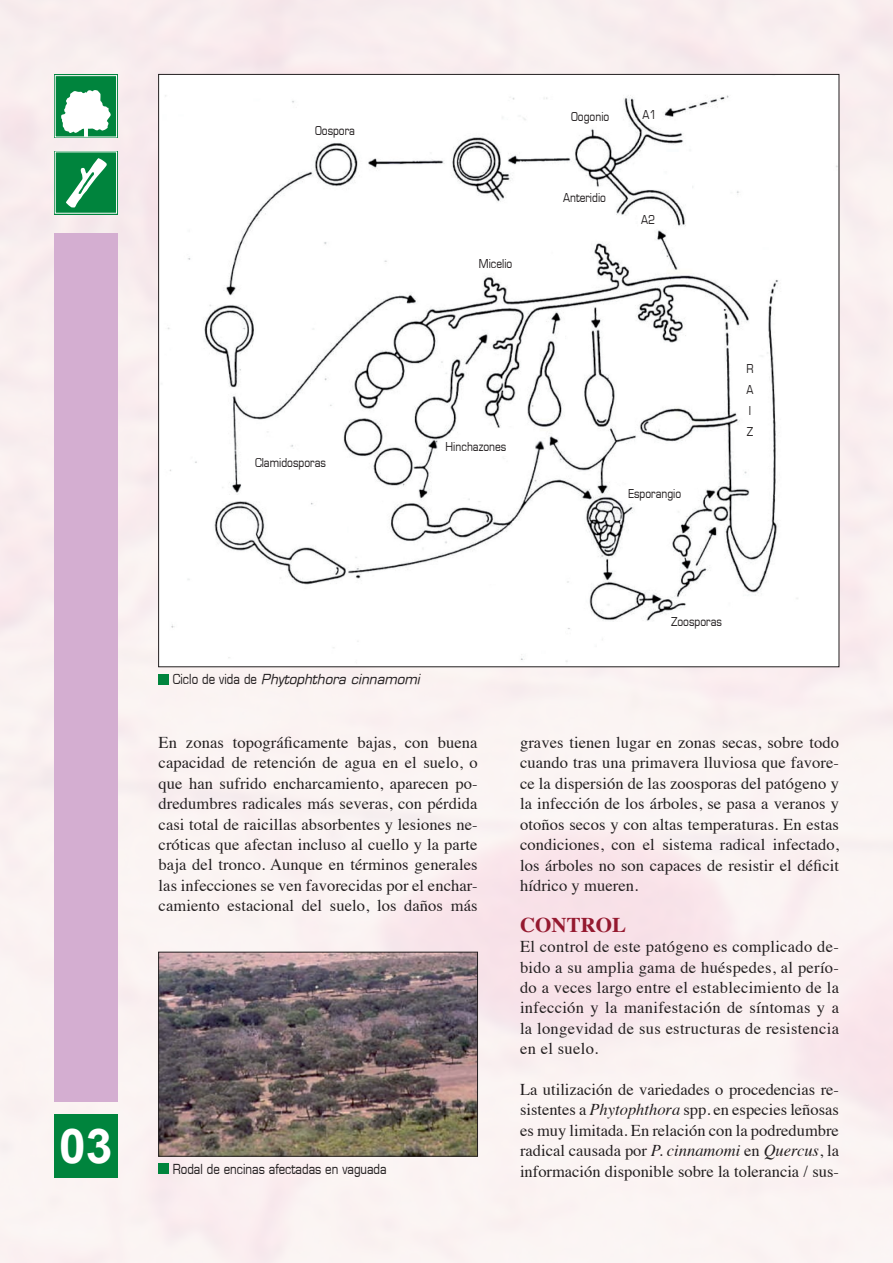
<style>
.page{position:relative;width:893px;height:1263px;background:#fff}
.page>*{position:absolute;margin:0;border:0;box-sizing:border-box;transform-origin:0 0}
.t1{font:700 48px "Arial";color:#fff}
.t2{font:700 21px "Times";color:#94192f}
.t3{font:16.5px/20.4px "Times";letter-spacing:.005em;color:#231f20;text-align:justify}
.t4{font:italic 13.5px "Eurasia";color:#231f20}
.t5{font:13.5px "Eurasia Normal";color:#231f20}
.t6{font:12px/21px "Eurasia Normal";color:#231f20}
.s1{font-family:"Eurasia Normal";font-style:normal}
.s2{font-style:italic}
</style>
<div class="page">
<img style="left:0;top:0;width:893px;height:1263px">
<div style="left:54px;top:234px;width:64px;height:868px;background:#d4aed1"></div>
<div style="left:54px;top:151px;width:64px;height:63px;background:#00843d"></div>
<div style="left:54px;top:74px;width:64px;height:64px;background:#00843d"></div>
<div style="left:55px;top:75px;width:62px;height:62px;border:1px solid #fff"></div>
<svg style="left:61px;top:90px;width:50px;height:47px"></svg>
<div style="left:54px;top:1114px;width:64px;height:64px;background:#00843d"></div>
<svg style="left:66px;top:158px;width:41px;height:50px"></svg>
<div style="left:159px;top:674px;width:10px;height:10px;background:#00843d"></div>
<img style="left:160px;top:76px;width:677px;height:589px">
<div style="left:159px;top:1163px;width:10px;height:11px;background:#00843d"></div>
<img style="left:160px;top:954px;width:316px;height:200px">
<div style="left:158px;top:952px;width:320px;height:204px;border:1px solid #231f20"></div>
<h1 class="t1" style="left:59px;top:1114px;width:55px">03</h1>
<p class="t6" style="left:315px;top:120px;width:42px">Oospora</p>
<p class="t6" style="left:255px;top:452px;width:72px">Clamidosporas</p>
<p class="t6" style="left:479px;top:253px;width:35px">Micelio</p>
<p class="t6" style="left:446px;top:436px;width:62px">Hinchazones</p>
<p class="t4" style="left:173px;top:670px;width:248px"><span class="s1">Ciclo de vida de</span> Phytophthora cinnamomi</p>
<p class="t6" style="left:571px;top:106px;width:40px">Oogonio</p>
<p class="t6" style="left:563px;top:186px;width:44px">Anteridio</p>
<p class="t6" style="left:642px;top:103px;width:16px">A1</p>
<p class="t6" style="left:641px;top:209px;width:16px">A2</p>
<p class="t6" style="left:628px;top:483px;width:54px">Esporangio</p>
<p class="t6" style="left:746px;top:357px;width:9px">R<br>A<br>I<br>Z</p>
<p class="t6" style="left:671px;top:611px;width:53px">Zoosporas</p>
<p class="t3" style="left:159px;top:731px;width:320px">En zonas topográficamente bajas, con buena capacidad de retención de agua en el suelo, o que han sufrido encharcamiento, aparecen po&shy;dredumbres radicales más severas, con pérdida casi total de raicillas absorbentes y lesiones ne&shy;cróticas que afectan incluso al cuello y la parte baja del tronco. Aunque en términos generales las infecciones se ven favorecidas por el enchar&shy;camiento estacional del suelo, los daños más</p>
<p class="t3" style="left:520px;top:731px;width:320px">graves tienen lugar en zonas secas, sobre todo cuando tras una primavera lluviosa que favore&shy;ce la dispersión de las zoosporas del patógeno y la infección de los árboles, se pasa a veranos y otoños secos y con altas temperaturas. En estas condiciones, con el sistema radical infectado, los árboles no son capaces de resistir el déficit hídrico y mueren.</p>
<p class="t2" style="left:520px;top:904px;width:108px">CONTROL</p>
<p class="t3" style="left:520px;top:935px;width:320px">El control de este patógeno es complicado de&shy;bido a su amplia gama de huéspedes, al perío&shy;do a veces largo entre el establecimiento de la infección y la manifestación de síntomas y a la longevidad de sus estructuras de resistencia en el suelo.</p>
<p class="t3" style="left:520px;top:1078px;width:320px">La utilización de variedades o procedencias re&shy;sistentes a <span class="s2">Phytophthora</span> spp. en especies leñosas es muy limitada. En relación con la podredumbre radical causada por <span class="s2">P. cinnamomi</span> en <span class="s2">Quercus</span>, la información disponible sobre la tolerancia / sus-</p>
<p class="t5" style="left:173px;top:1160px;width:215px">Rodal de encinas afectadas en vaguada</p>
</div>
